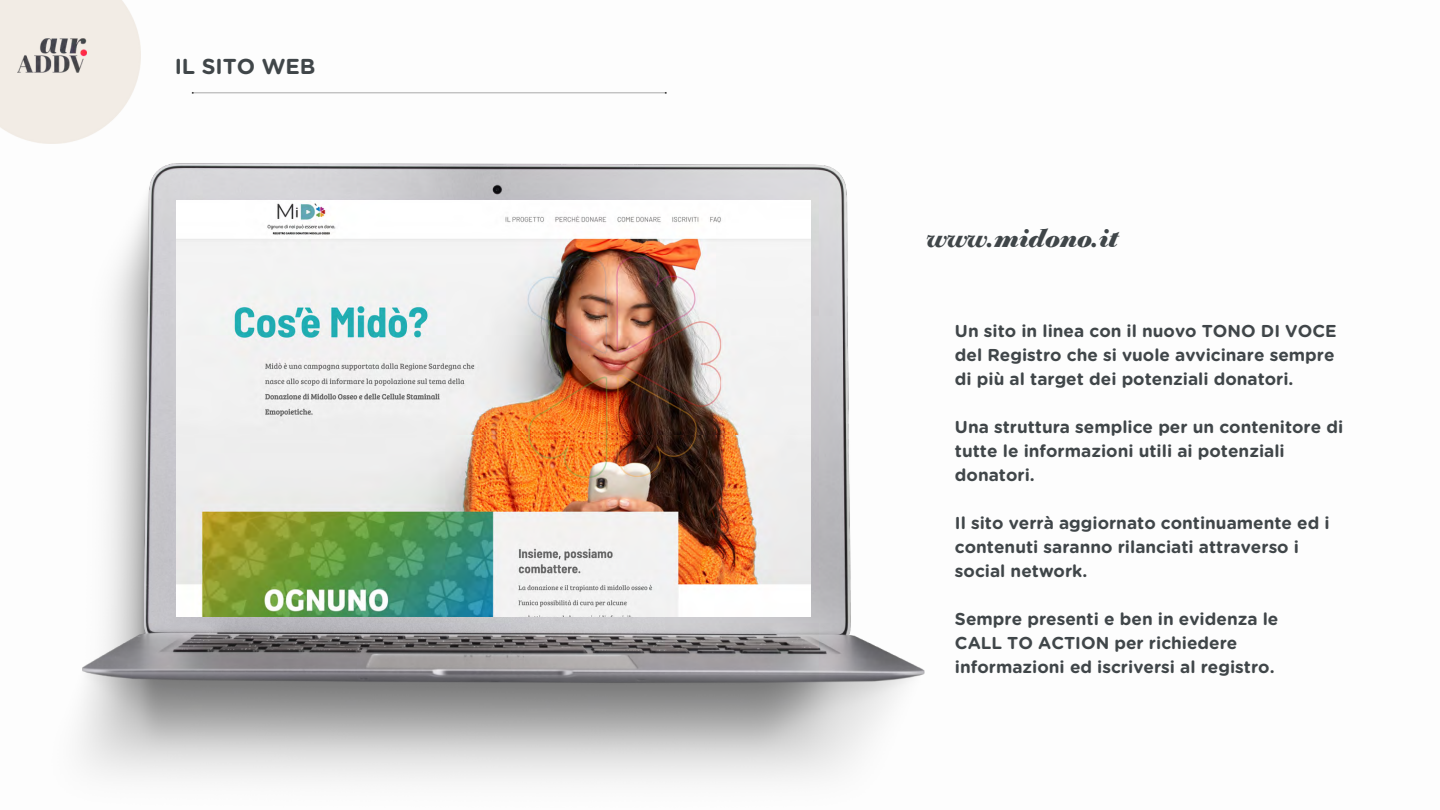
<style>
.page{position:relative;width:1440px;height:810px;background:#fff}
.page>*{position:absolute;margin:0;border:0;box-sizing:border-box;transform-origin:0 0}
.t1{font:italic 700 25.6px "Bodoni Old Face BE";color:#404649}
.t2{font:700 21.6px "Gotham Rounded";color:#404649}
.t3{font:700 17.2px/24px "Gotham Rounded";color:#404649}
</style>
<div class="page">
<img style="left:140px;top:44px;width:527px;height:50px">
<img style="left:78px;top:163px;width:847px;height:619px">
<img style="left:176px;top:201px;width:634px;height:234px">
<img style="left:176px;top:435px;width:634px;height:182px">
<img style="left:0;top:0;width:140px;height:144px">
<img style="left:17px;top:38px;width:69px;height:35px">
<p class="t2" style="left:175px;top:57px;width:142px">IL SITO WEB</p>
<h1 class="t1" style="left:925px;top:223px;width:193px">www.midono.it</h1>
<p class="t3" style="left:955px;top:320px;width:383px">Un sito in linea con il nuovo TONO DI VOCE del Registro che si vuole avvicinare sempre di più al target dei potenziali donatori.</p>
<p class="t3" style="left:955px;top:416px;width:390px">Una struttura semplice per un contenitore di tutte le informazioni utili ai potenziali donatori.</p>
<p class="t3" style="left:955px;top:512px;width:376px">Il sito verrà aggiornato continuamente ed i contenuti saranno rilanciati attraverso i social network.</p>
<p class="t3" style="left:955px;top:608px;width:325px">Sempre presenti e ben in evidenza le<br>CALL TO ACTION per richiedere informazioni ed iscriversi al registro.</p>
</div>
